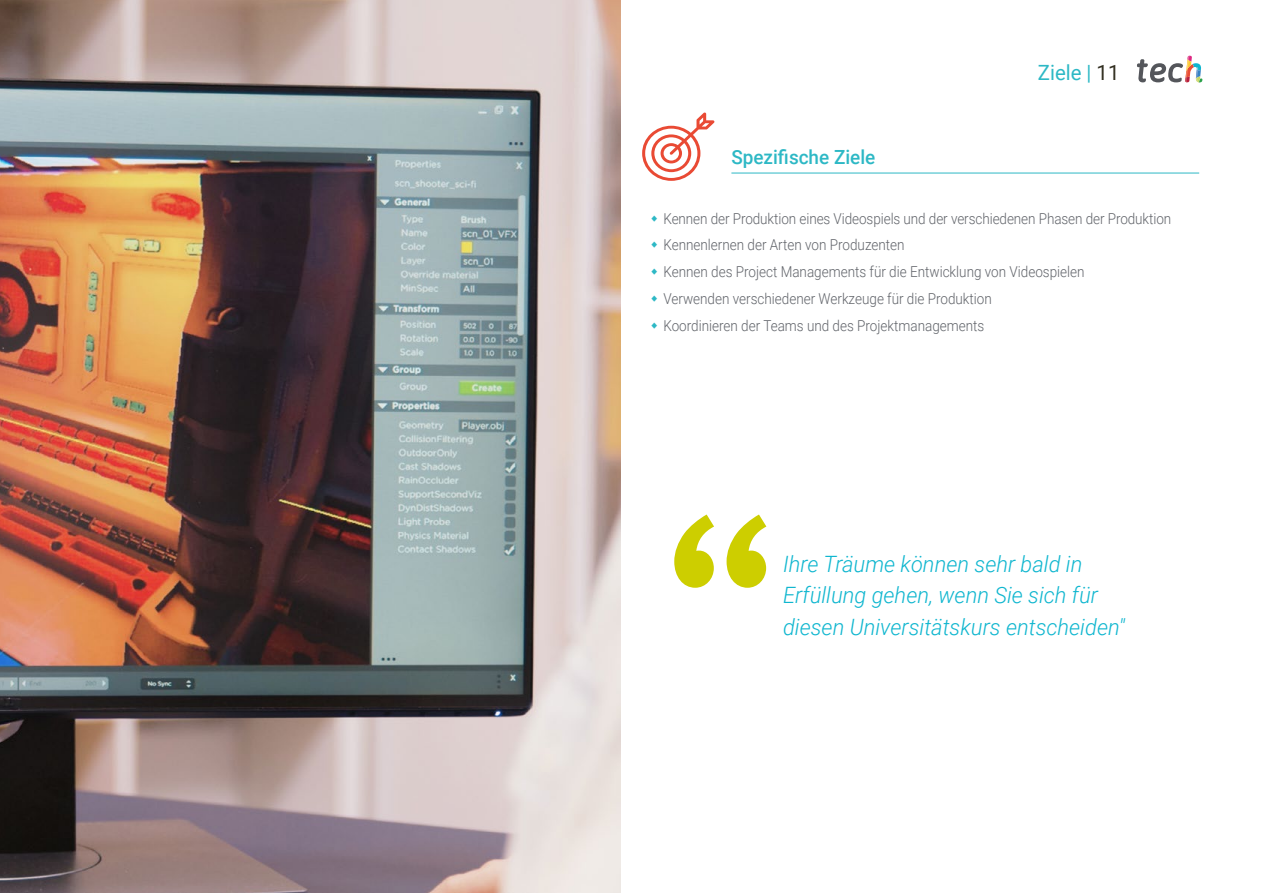
<style>
.page{position:relative;width:1263px;height:893px;background:#fff}
.page>*{position:absolute;margin:0;border:0;box-sizing:border-box;transform-origin:0 0}
.t1{font:italic 300 22.5px/31.5px "Roboto";color:#0fb6cf}
.t2{font:21px "Roboto";color:#2db8c5}
.t3{font:500 19.5px "Roboto";color:#2db8c5}
.t4{font:300 15px/26.7px "Roboto";color:#61646a;scale:.9 1}
.s1{color:#312e20}
</style>
<div class="page">
<hr style="left:731px;top:173px;width:468px;height:1px;background:#2db8c5">
<svg style="left:642px;top:112px;width:72px;height:69px"></svg>
<img style="left:0;top:0;width:621px;height:893px">
<svg style="left:1137px;top:56px;width:65px;height:27px"></svg>
<svg style="left:674px;top:514px;width:92px;height:74px"></svg>
<h3 class="t3" style="left:731px;top:144px;width:145px">Spezifische Ziele</h3>
<h2 class="t2" style="left:1038px;top:57px;width:83px">Ziele | <span class="s1">11</span></h2>
<p class="t4" style="left:663px;top:204px;width:566px">Kennen der Produktion eines Videospiels und der verschiedenen Phasen der Produktion Kennenlernen der Arten von Produzenten<br>Kennen des Project Managements für die Entwicklung von Videospielen<br>Verwenden verschiedener Werkzeuge für die Produktion<br>Koordinieren der Teams und des Projektmanagements</p>
<h1 class="t1" style="left:783px;top:547px;width:343px">Ihre Träume können sehr bald in<br>Erfüllung gehen, wenn Sie sich für diesen Universitätskurs entscheiden"</h1>
</div>
